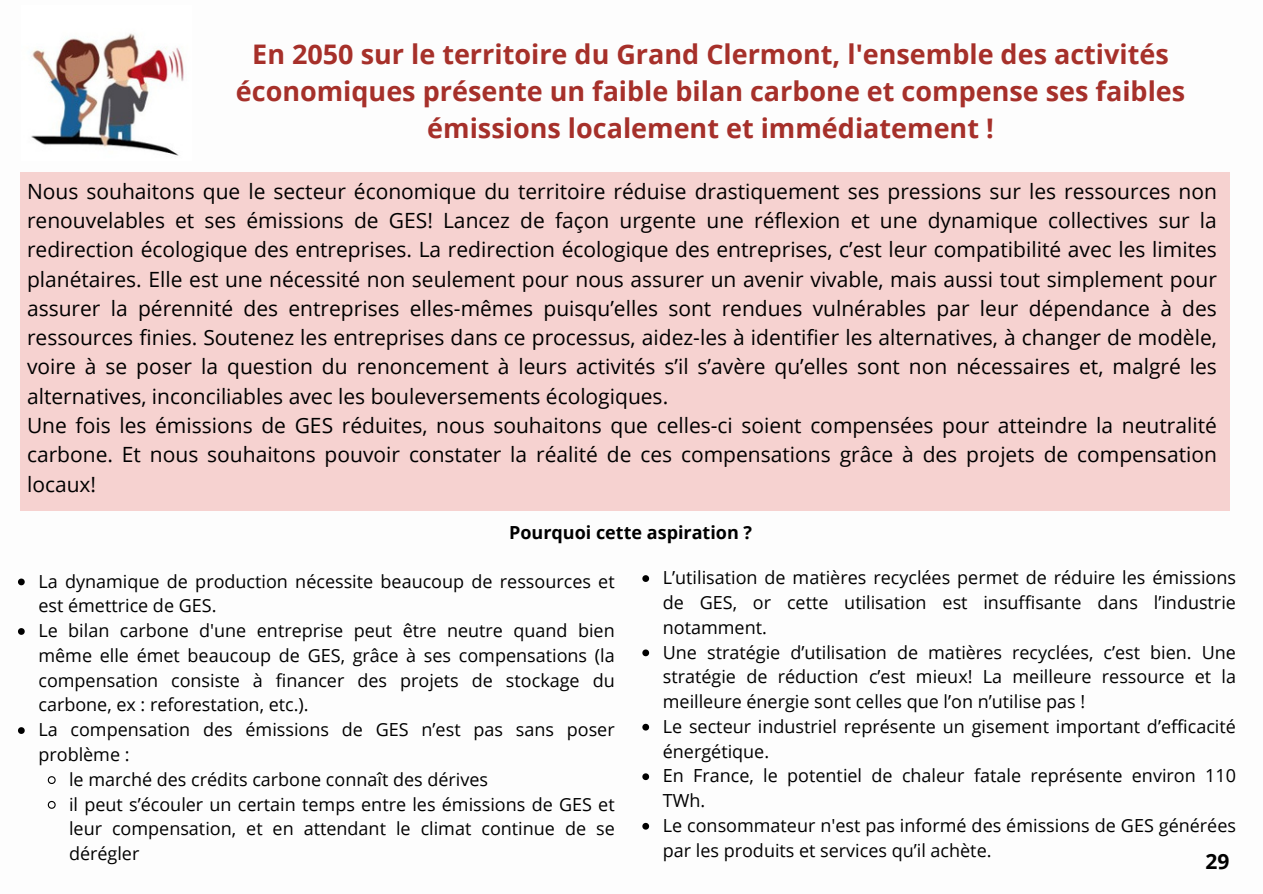
<style>
.page{position:relative;width:1263px;height:894px;background:#fff}
.page>*{position:absolute;margin:0;border:0;box-sizing:border-box;transform-origin:0 0}
.t1{font:700 27px/37.2px "Open Sans";color:#a6302a;text-align:center}
.t2{font:21px/29.2px "Open Sans";color:#000;text-align:justify}
.t3{font:700 21px "Open Sans";color:#000}
.t4{font:18px/24.8px "Open Sans";color:#000}
.t5{font:700 18px "Open Sans";color:#000}
</style>
<div class="page">
<div style="left:20px;top:172px;width:1209px;height:338px;background:#f6d2d0"></div>
<img style="left:31px;top:33px;width:153px;height:123px">
<svg style="left:18px;top:578px;width:7px;height:7px"></svg>
<svg style="left:18px;top:628px;width:7px;height:6px"></svg>
<svg style="left:18px;top:727px;width:7px;height:6px"></svg>
<svg style="left:47px;top:776px;width:9px;height:8px"></svg>
<svg style="left:47px;top:800px;width:9px;height:9px"></svg>
<svg style="left:642px;top:575px;width:7px;height:6px"></svg>
<svg style="left:642px;top:649px;width:7px;height:7px"></svg>
<svg style="left:642px;top:723px;width:7px;height:7px"></svg>
<svg style="left:642px;top:773px;width:7px;height:6px"></svg>
<svg style="left:642px;top:822px;width:7px;height:7px"></svg>
<p class="t1" style="left:236px;top:35px;width:951px">En 2050 sur le territoire du Grand Clermont, l'ensemble des activités économiques présente un faible bilan carbone et compense ses faibles émissions localement et immédiatement !</p>
<p class="t2" style="left:27px;top:176px;width:1191px">Nous souhaitons que le secteur économique du territoire réduise drastiquement ses pressions sur les ressources non renouvelables et ses émissions de GES! Lancez de façon urgente une réflexion et une dynamique collectives sur la redirection écologique des entreprises. La redirection écologique des entreprises, c’est leur compatibilité avec les limites planétaires. Elle est une nécessité non seulement pour nous assurer un avenir vivable, mais aussi tout simplement pour assurer la pérennité des entreprises elles-mêmes puisqu’elles sont rendues vulnérables par leur dépendance à des ressources finies. Soutenez les entreprises dans ce processus, aidez-les à identifier les alternatives, à changer de modèle, voire à se poser la question du renoncement à leurs activités s’il s’avère qu’elles sont non nécessaires et, malgré les alternatives, inconciliables avec les bouleversements écologiques.</p>
<p class="t2" style="left:27px;top:410px;width:1191px">Une fois les émissions de GES réduites, nous souhaitons que celles-ci soient compensées pour atteindre la neutralité carbone. Et nous souhaitons pouvoir constater la réalité de ces compensations grâce à des projets de compensation locaux!</p>
<p class="t5" style="left:509px;top:520px;width:244px">Pourquoi cette aspiration ?</p>
<p class="t4" style="left:663px;top:564px;width:575px;text-align:justify">L’utilisation de matières recyclées permet de réduire les émissions de GES, or cette utilisation est insuffisante dans l’industrie notamment.</p>
<p class="t4" style="left:663px;top:639px;width:575px;text-align:justify">Une stratégie d’utilisation de matières recyclées, c’est bien. Une stratégie de réduction c’est mieux! La meilleure ressource et la meilleure énergie sont celles que l’on n’utilise pas !</p>
<p class="t4" style="left:663px;top:713px;width:575px">Le secteur industriel représente un gisement important d’efficacité énergétique.</p>
<p class="t4" style="left:663px;top:762px;width:575px">En France, le potentiel de chaleur fatale représente environ 110<br>TWh.</p>
<p class="t4" style="left:663px;top:812px;width:575px">Le consommateur n'est pas informé des émissions de GES générées par les produits et services qu’il achète.</p>
<p class="t4" style="left:38px;top:568px;width:578px">La dynamique de production nécessite beaucoup de ressources et est émettrice de GES.</p>
<p class="t4" style="left:38px;top:617px;width:578px;text-align:justify">Le bilan carbone d'une entreprise peut être neutre quand bien même elle émet beaucoup de GES, grâce à ses compensations (la compensation consiste à financer des projets de stockage du carbone, ex : reforestation, etc.).</p>
<p class="t4" style="left:38px;top:716px;width:578px">La compensation des émissions de GES n’est pas sans poser problème :</p>
<p class="t4" style="left:69px;top:766px;width:420px">le marché des crédits carbone connaît des dérives</p>
<p class="t4" style="left:69px;top:790px;width:547px;text-align:justify">il peut s’écouler un certain temps entre les émissions de GES et leur compensation, et en attendant le climat continue de se dérégler</p>
<p class="t3" style="left:1205px;top:846px;width:25px">29</p>
</div>
